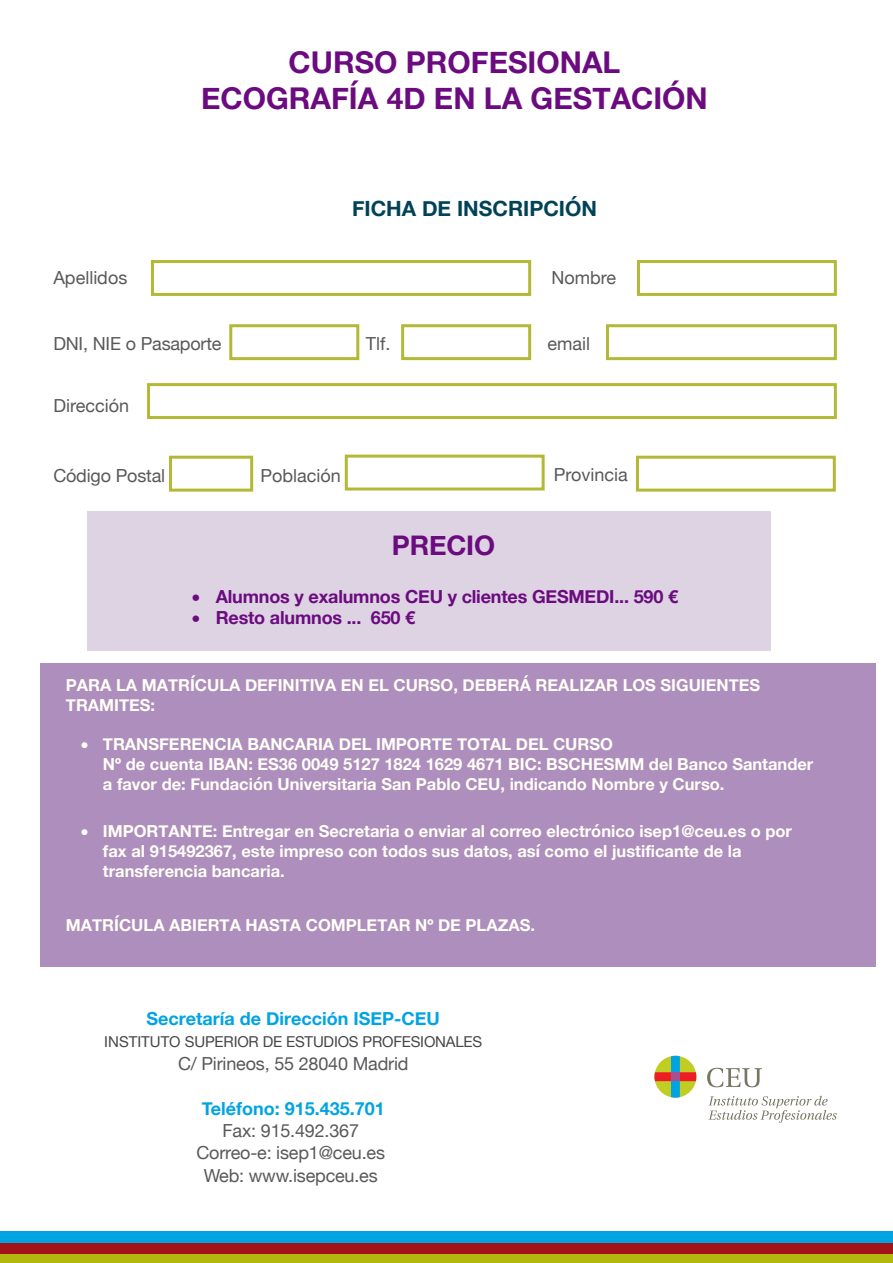
<style>
.page{position:relative;width:893px;height:1263px;background:#fff}
.page>*{position:absolute;margin:0;border:0;box-sizing:border-box;transform-origin:0 0}
.t1{font:700 30px/36px "Helvetica Neue";color:#6b0b7f;text-align:center}
.t2{font:700 27px "Helvetica Neue";letter-spacing:-.005em;color:#6b0b7f}
.t3{font:700 21px "Helvetica Neue";color:#004257}
.t4{font:18px/22.5px "Helvetica Neue";letter-spacing:-.01em;color:#58595b;text-align:center}
.t5{font:700 18px "Helvetica Neue";letter-spacing:-.01em;color:#6b0b7f}
.t6{font:700 18px "Helvetica Neue";color:#00a4e3}
.t7{font:700 16.5px/19.8px "Helvetica Neue";color:#fffff8}
.t8{font:15px "Helvetica Neue";letter-spacing:-.01em;color:#454649}
.s1{font-style:inherit}
</style>
<div class="page">
<div style="left:87px;top:511px;width:684px;height:140px;background:#ddd3e2"></div>
<div style="left:0;top:1253px;width:893px;height:10px;background:#b2b80e"></div>
<div style="left:0;top:1231px;width:893px;height:13px;background:#00a4e3"></div>
<div style="left:0;top:1243px;width:893px;height:10px;background:#a31418"></div>
<div style="left:151px;top:260px;width:380px;height:36px;background:#fff;border:3px solid #b3b936"></div>
<div style="left:637px;top:260px;width:200px;height:36px;background:#fff;border:3px solid #b3b936"></div>
<div style="left:229px;top:324px;width:130px;height:36px;background:#fff;border:3px solid #b3b936"></div>
<div style="left:401px;top:324px;width:130px;height:36px;background:#fff;border:3px solid #b3b936"></div>
<div style="left:606px;top:324px;width:231px;height:36px;background:#fff;border:3px solid #b3b936"></div>
<div style="left:147px;top:383px;width:690px;height:36px;background:#fff;border:3px solid #b3b936"></div>
<div style="left:636px;top:456px;width:200px;height:36px;background:#fff;border:3px solid #b3b936"></div>
<div style="left:345px;top:455px;width:200px;height:35px;background:#fff;border:3px solid #b3b936"></div>
<div style="left:169px;top:456px;width:84px;height:36px;background:#fff;border:3px solid #b3b936"></div>
<svg style="left:654px;top:1056px;width:42px;height:42px"></svg>
<div style="left:671px;top:1072px;width:9px;height:9px;background:#a94e91"></div>
<svg style="left:707px;top:1068px;width:55px;height:19px"></svg>
<svg style="left:708px;top:1096px;width:129px;height:27px"></svg>
<div style="left:40px;top:663px;width:836px;height:304px;background:#ad8ebc"></div>
<h1 class="t1" style="left:201px;top:45px;width:508px">CURSO PROFESIONAL<br>ECOGRAFÍA 4D EN LA GESTACIÓN</h1>
<p class="t3" style="left:352px;top:192px;width:246px">FICHA DE INSCRIPCIÓN</p>
<p class="t4" style="left:53px;top:267px;width:75px">Apellidos</p>
<p class="t4" style="left:551px;top:267px;width:66px">Nombre</p>
<p class="t4" style="left:53px;top:332px;width:170px">DNI, NIE o Pasaporte</p>
<p class="t4" style="left:366px;top:332px;width:26px">Tlf.</p>
<p class="t4" style="left:547px;top:332px;width:44px">email</p>
<p class="t4" style="left:53px;top:394px;width:77px">Dirección</p>
<p class="t4" style="left:53px;top:464px;width:113px">Código Postal</p>
<p class="t4" style="left:260px;top:464px;width:82px">Población</p>
<p class="t4" style="left:554px;top:463px;width:75px">Provincia</p>
<h2 class="t2" style="left:392px;top:525px;width:105px">PRECIO</h2>
<p class="t5" style="left:192px;top:582px;width:488px">• Alumnos y exalumnos CEU y clientes GESMEDI... 590 <span class="s1">€</span></p>
<p class="t5" style="left:192px;top:604px;width:225px">• Resto alumnos ... 650 €</p>
<p class="t7" style="left:66px;top:675px;width:696px">PARA LA MATRÍCULA DEFINITIVA EN EL CURSO, DEBERÁ REALIZAR LOS SIGUIENTES<br>TRAMITES:</p>
<p class="t7" style="left:103px;top:735px;width:712px;text-indent:-22px">• TRANSFERENCIA BANCARIA DEL IMPORTE TOTAL DEL CURSO<br>Nº de cuenta IBAN: ES36 0049 5127 1824 1629 4671 BIC: BSCHESMM del Banco Santander a favor de: Fundación Universitaria San Pablo CEU, indicando Nombre y Curso.</p>
<p class="t7" style="left:103px;top:822px;width:691px;text-indent:-22px">• IMPORTANTE: Entregar en Secretaria o enviar al correo electrónico isep1@ceu.es o por fax al 915492367, este impreso con todos sus datos, así como el justificante de la transferencia bancaria.</p>
<p class="t7" style="left:66px;top:916px;width:470px">MATRÍCULA ABIERTA HASTA COMPLETAR Nº DE PLAZAS.</p>
<p class="t6" style="left:147px;top:1008px;width:295px">Secretaría de Dirección ISEP-CEU</p>
<p class="t8" style="left:104px;top:1031px;width:379px">INSTITUTO SUPERIOR DE ESTUDIOS PROFESIONALES</p>
<p class="t4" style="left:178px;top:1052px;width:232px">C/ Pirineos, 55 28040 Madrid</p>
<p class="t6" style="left:202px;top:1097px;width:185px">Teléfono: 915.435.701</p>
<p class="t4" style="left:196px;top:1119px;width:190px">Fax: 915.492.367<br>Correo-e: isep1@ceu.es<br>Web: www.isepceu.es</p>
</div>
